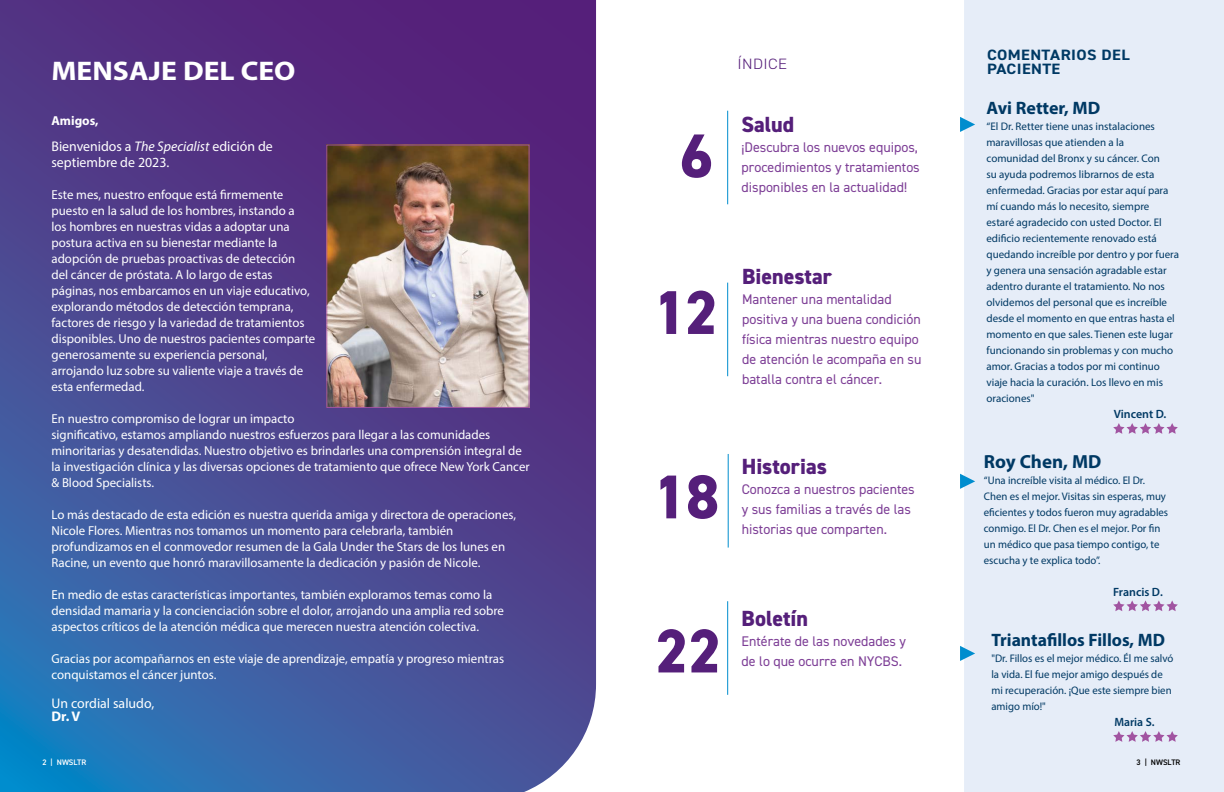
<style>
.page{position:relative;width:1224px;height:792px;background:#fff}
.page>*{position:absolute;margin:0;border:0;box-sizing:border-box;transform-origin:0 0}
.t1{font:800 62px "DIN2014";color:#551f7a;scale:.95 1}
.t2{font:700 27px "Myriad Pro";color:#fff;scale:1.1 1}
.t3{font:800 22px "DIN2014";color:#551f7a}
.t4{font:700 19px "Myriad Pro";color:#003964}
.t5{font:700 18px "Myriad Pro";color:#003964}
.t6{font:700 15px/14px "DIN2014";letter-spacing:.025em;color:#003964;scale:1.1 1}
.t7{font:300 15px "DIN2014";letter-spacing:.025em;color:#551f7a;scale:1.1 1}
.t8{font:14px/20px "DIN2014";color:#7d3e96}
.t9{font:14px/16px "Myriad Pro";color:#fff}
.t10{font:700 14px "Myriad Pro";color:#fff}
.t11{font:13px/16px "Myriad Pro";color:#fff}
.t12{font:700 13px "Myriad Pro";color:#fff}
.t13{font:600 12px "Myriad Pro";color:#003964}
.t14{font:11px/16px "Myriad Pro";color:#003964}
.t15{font:600 8px "DIN2014";color:#fff}
.t16{font:600 8px "DIN2014";color:#000}
.s1{font-style:italic}
</style>
<div class="page">
<svg style="left:0;top:0;width:596px;height:792px;background:#4a4792"></svg>
<img style="left:328px;top:146px;width:200px;height:260px">
<div style="left:326px;top:144px;width:204px;height:264px;border:1px solid #a154a1"></div>
<hr style="left:728px;top:454px;width:1px;height:94px;background:#008dce">
<hr style="left:727px;top:283px;width:1px;height:93px;background:#008dce">
<hr style="left:727px;top:111px;width:1px;height:93px;background:#008dce">
<hr style="left:727px;top:601px;width:1px;height:94px;background:#008dce">
<div style="left:964px;top:0;width:260px;height:792px;background:#e6edf8"></div>
<svg style="left:1113px;top:423px;width:65px;height:11px"></svg>
<svg style="left:960px;top:117px;width:15px;height:15px"></svg>
<svg style="left:1113px;top:600px;width:65px;height:11px"></svg>
<svg style="left:960px;top:474px;width:15px;height:15px"></svg>
<svg style="left:1113px;top:731px;width:65px;height:11px"></svg>
<svg style="left:960px;top:646px;width:15px;height:15px"></svg>
<h2 class="t2" style="left:51px;top:53px;width:223px">MENSAJE DEL CEO</h2>
<p class="t12" style="left:51px;top:112px;width:49px">Amigos,</p>
<p class="t9" style="left:51px;top:138px;width:223px">Bienvenidos a <span class="s1">The Specialist</span> edición de septiembre de 2023.</p>
<p class="t11" style="left:51px;top:187px;width:265px">Este mes, nuestro enfoque está firmemente puesto en la salud de los hombres, instando a<br>los hombres en nuestras vidas a adoptar una postura activa en su bienestar mediante la adopción de pruebas proactivas de detección<br>del cáncer de próstata. A lo largo de estas páginas, nos embarcamos en un viaje educativo, explorando métodos de detección temprana, factores de riesgo y la variedad de tratamientos disponibles. Uno de nuestros pacientes comparte generosamente su experiencia personal, arrojando luz sobre su valiente viaje a través de esta enfermedad.</p>
<p class="t11" style="left:51px;top:411px;width:480px">En nuestro compromiso de lograr un impacto<br>significativo, estamos ampliando nuestros esfuerzos para llegar a las comunidades minoritarias y desatendidas. Nuestro objetivo es brindarles una comprensión integral de la investigación clínica y las diversas opciones de tratamiento que ofrece New York Cancer &amp; Blood Specialists.</p>
<p class="t11" style="left:51px;top:507px;width:466px">Lo más destacado de esta edición es nuestra querida amiga y directora de operaciones, Nicole Flores. Mientras nos tomamos un momento para celebrarla, también profundizamos en el conmovedor resumen de la Gala Under the Stars de los lunes en Racine, un evento que honró maravillosamente la dedicación y pasión de Nicole.</p>
<p class="t11" style="left:51px;top:587px;width:454px">En medio de estas características importantes, también exploramos temas como la densidad mamaria y la concienciación sobre el dolor, arrojando una amplia red sobre aspectos críticos de la atención médica que merecen nuestra atención colectiva.</p>
<p class="t11" style="left:51px;top:651px;width:454px">Gracias por acompañarnos en este viaje de aprendizaje, empatía y progreso mientras conquistamos el cáncer juntos.</p>
<p class="t9" style="left:51px;top:695px;width:104px">Un cordial saludo,</p>
<p class="t10" style="left:51px;top:707px;width:31px">Dr. V</p>
<h1 class="t1" style="left:680px;top:115px;width:36px">6</h1>
<p class="t7" style="left:738px;top:55px;width:47px">ÍNDICE</p>
<h3 class="t3" style="left:742px;top:110px;width:54px">Salud</h3>
<p class="t8" style="left:742px;top:137px;width:180px">¡Descubra los nuevos equipos, procedimientos y tratamientos disponibles en la actualidad!</p>
<h1 class="t1" style="left:653px;top:271px;width:69px">12</h1>
<h3 class="t3" style="left:742px;top:261px;width:91px">Bienestar</h3>
<p class="t8" style="left:742px;top:288px;width:181px">Mantener una mentalidad positiva y una buena condición física mientras nuestro equipo de atención le acompaña en su batalla contra el cáncer.</p>
<h1 class="t1" style="left:653px;top:456px;width:71px">18</h1>
<h3 class="t3" style="left:742px;top:452px;width:87px">Historias</h3>
<p class="t8" style="left:742px;top:479px;width:175px">Conozca a nuestros pacientes y sus familias a través de las</p>
<p class="t8" style="left:742px;top:519px;width:147px">historias que comparten.</p>
<h1 class="t1" style="left:655px;top:610px;width:71px">22</h1>
<h3 class="t3" style="left:742px;top:604px;width:68px">Boletín</h3>
<p class="t8" style="left:742px;top:631px;width:166px">Entérate de las novedades y</p>
<p class="t8" style="left:742px;top:651px;width:162px">de lo que ocurre en NYCBS.</p>
<p class="t6" style="left:987px;top:48px;width:131px">COMENTARIOS DEL<br>PACIENTE</p>
<h3 class="t5" style="left:986px;top:96px;width:115px">Avi Retter, MD</h3>
<p class="t14" style="left:986px;top:118px;width:194px">“El Dr. Retter tiene unas instalaciones maravillosas que atienden a la comunidad del Bronx y su cáncer. Con<br>su ayuda podremos librarnos de esta enfermedad. Gracias por estar aquí para mí cuando más lo necesito, siempre estaré agradecido con usted Doctor. El edificio recientemente renovado está quedando increíble por dentro y por fuera y genera una sensación agradable estar adentro durante el tratamiento. No nos olvidemos del personal que es increíble desde el momento en que entras hasta el momento en que sales. Tienen este lugar funcionando sin problemas y con mucho amor. Gracias a todos por mi continuo viaje hacia la curación. Los llevo en mis oraciones"</p>
<p class="t13" style="left:1114px;top:406px;width:54px">Vincent D.</p>
<h3 class="t4" style="left:984px;top:449px;width:119px">Roy Chen, MD</h3>
<p class="t14" style="left:984px;top:472px;width:186px">“Una increíble visita al médico. El Dr.<br>Chen es el mejor. Visitas sin esperas, muy eficientes y todos fueron muy agradables conmigo. El Dr. Chen es el mejor. Por fin un médico que pasa tiempo contigo, te escucha y te explica todo”.</p>
<p class="t13" style="left:1113px;top:584px;width:51px">Francis D.</p>
<h3 class="t5" style="left:991px;top:629px;width:175px">Triantafillos Fillos, MD</h3>
<p class="t14" style="left:991px;top:650px;width:184px">"Dr. Fillos es el mejor médico. Él me salvó la vida. El fue mejor amigo después de mi recuperación. ¡Que este siempre bien amigo mío!"</p>
<p class="t13" style="left:1114px;top:715px;width:42px">Maria S.</p>
<p class="t15" style="left:42px;top:757px;width:45px">2 | NWSLTR</p>
<p class="t16" style="left:1137px;top:757px;width:45px">3 | NWSLTR</p>
</div>
